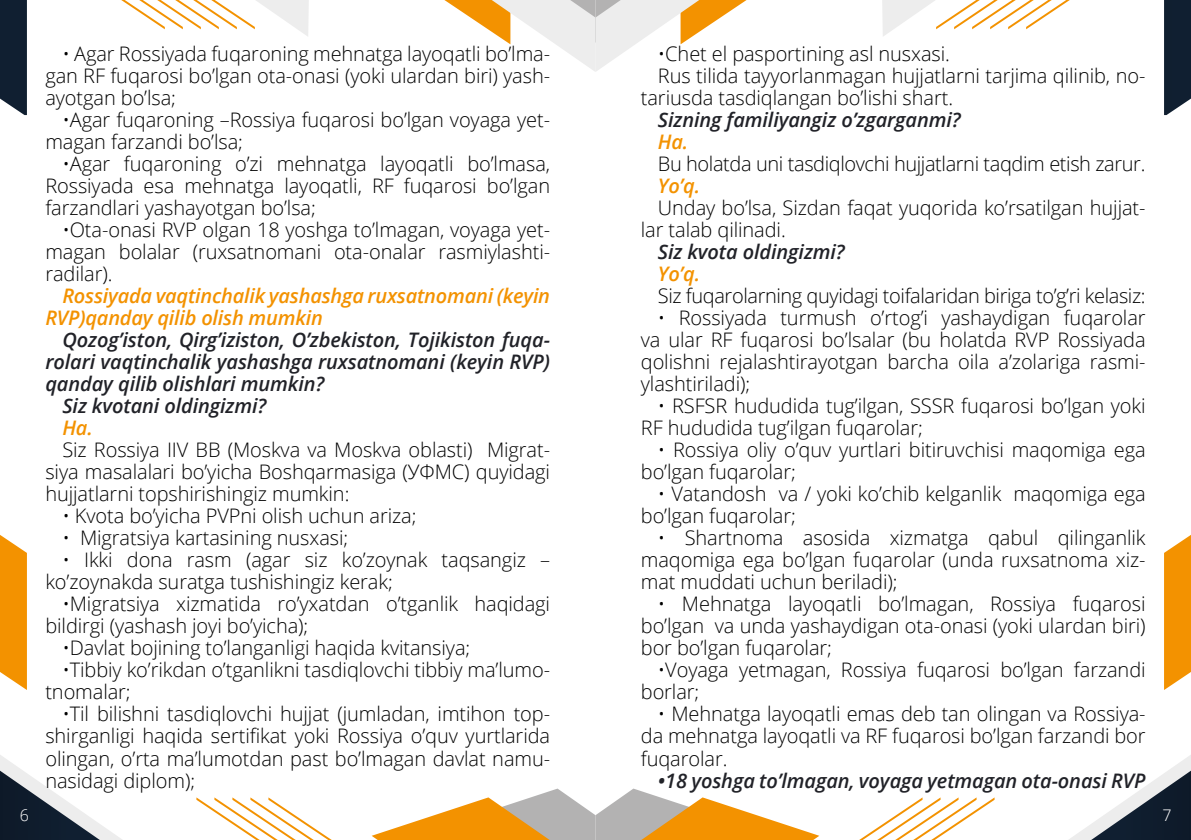
<style>
.page{position:relative;width:1191px;height:840px;background:#fff}
.page>*{position:absolute;margin:0;border:0;box-sizing:border-box;transform-origin:0 0}
.t1{font:300 20px/22px "Open Sans";letter-spacing:-.005em;color:#000;text-align:justify}
.t2{font:italic 600 20px "Open Sans";letter-spacing:-.005em;color:#212228}
.t3{font:italic 600 20px/22px "Open Sans";letter-spacing:-.01em;color:#f39200}
.t4{font:300 16px "Open Sans";color:#fff}
</style>
<div class="page">
<svg style="left:1070px;top:755px;width:121px;height:84px"></svg>
<svg style="left:1164px;top:535px;width:27px;height:154px;background:#f49e1c"></svg>
<svg style="left:0;top:755px;width:121px;height:84px"></svg>
<svg style="left:0;top:535px;width:27px;height:154px;background:#f49e1c"></svg>
<svg style="left:196px;top:788px;width:798px;height:51px"></svg>
<svg style="left:1164px;top:0;width:27px;height:115px;background:#1f2d3e"></svg>
<svg style="left:882px;top:0;width:188px;height:36px"></svg>
<svg style="left:444px;top:0;width:303px;height:72px"></svg>
<svg style="left:0;top:0;width:27px;height:115px;background:#1f2d3e"></svg>
<svg style="left:121px;top:0;width:188px;height:36px"></svg>
<p class="t1" style="left:45px;top:42px;width:506px;text-indent:17px">• Agar Rossiyada fuqaroning mehnatga layoqatli bo’lma&shy;gan RF fuqarosi bo’lgan ota-onasi (yoki ulardan biri) yash&shy;ayotgan bo’lsa;</p>
<p class="t1" style="left:45px;top:108px;width:506px;text-indent:17px">•Agar fuqaroning –Rossiya fuqarosi bo’lgan voyaga yet&shy;magan farzandi bo’lsa;</p>
<p class="t1" style="left:45px;top:152px;width:506px;text-indent:17px">•Agar fuqaroning o’zi mehnatga layoqatli bo’lmasa, Rossiyada esa mehnatga layoqatli, RF fuqarosi bo’lgan farzandlari yashayotgan bo’lsa;</p>
<p class="t1" style="left:45px;top:218px;width:506px;text-indent:17px">•Ota-onasi RVP olgan 18 yoshga to’lmagan, voyaga yet&shy;magan bolalar (ruxsatnomani ota-onalar rasmiylashti&shy;radilar).</p>
<p class="t3" style="left:45px;top:284px;width:506px;text-indent:17px">Rossiyada vaqtinchalik yashashga ruxsatnomani (keyin<br>RVP)qanday qilib olish mumkin</p>
<p class="t2" style="left:62px;top:326px;width:489px">Qozog’iston, Qirg’iziston, O’zbekiston, Tojikiston fuqa-</p>
<p class="t2" style="left:45px;top:348px;width:506px">rolari vaqtinchalik yashashga ruxsatnomani (keyin RVP)</p>
<p class="t2" style="left:45px;top:370px;width:280px">qanday qilib olishlari mumkin?</p>
<p class="t2" style="left:62px;top:392px;width:205px">Siz kvotani oldingizmi?</p>
<p class="t3" style="left:62px;top:416px;width:32px">Hа.</p>
<p class="t1" style="left:45px;top:438px;width:506px;text-indent:17px">Siz Rossiya IIV BB (Moskva va Moskva oblasti) Migrat&shy;siya masalalari bo’yicha Boshqarmasiga (УФМС) quyidagi hujjatlarni topshirishingiz mumkin:</p>
<p class="t1" style="left:62px;top:504px;width:355px">• Kvota bo’yicha PVPni olish uchun ariza;</p>
<p class="t1" style="left:62px;top:526px;width:287px">• Migratsiya kartasining nusxasi;</p>
<p class="t1" style="left:45px;top:548px;width:506px;text-indent:17px">• Ikki dona rasm (agar siz ko’zoynak taqsangiz – ko’zoynakda suratga tushishingiz kerak;</p>
<p class="t1" style="left:45px;top:592px;width:506px;text-indent:17px">•Migratsiya xizmatida ro’yxatdan o’tganlik haqidagi bildirgi (yashash joyi bo’yicha);</p>
<p class="t1" style="left:62px;top:636px;width:409px">•Davlat bojining to’langanligi haqida kvitansiya;</p>
<p class="t1" style="left:45px;top:658px;width:506px;text-indent:17px">•Tibbiy ko’rikdan o’tganlikni tasdiqlovchi tibbiy ma’lumo&shy;tnomalar;</p>
<p class="t1" style="left:45px;top:702px;width:506px;text-indent:17px">•Til bilishni tasdiqlovchi hujjat (jumladan, imtihon top&shy;shirganligi haqida sertifikat yoki Rossiya o’quv yurtlarida olingan, o’rta ma’lumotdan past bo’lmagan davlat namu&shy;nasidagi diplom);</p>
<p class="t1" style="left:658px;top:42px;width:293px">•Chet el pasportining asl nusxasi.</p>
<p class="t1" style="left:658px;top:64px;width:489px">Rus tilida tayyorlanmagan hujjatlarni tarjima qilinib, no-</p>
<p class="t1" style="left:641px;top:86px;width:314px">tariusda tasdiqlangan bo’lishi shart.</p>
<p class="t2" style="left:658px;top:106px;width:304px">Sizning familiyangiz o’zgarganmi?</p>
<p class="t3" style="left:658px;top:130px;width:32px">Hа.</p>
<p class="t1" style="left:658px;top:152px;width:489px">Вu holatda uni tasdiqlovchi hujjatlarni taqdim etish zarur.</p>
<p class="t3" style="left:658px;top:174px;width:44px">Yo’q.</p>
<p class="t1" style="left:641px;top:196px;width:506px;text-indent:17px">Unday bo’lsa, Sizdan faqat yuqorida ko’rsatilgan hujjat&shy;lar talab qilinadi.</p>
<p class="t2" style="left:658px;top:238px;width:188px">Siz kvota oldingizmi?</p>
<p class="t3" style="left:658px;top:262px;width:44px">Yo’q.</p>
<p class="t1" style="left:658px;top:284px;width:489px">Siz fuqarolarning quyidagi toifalaridan biriga to’g’ri kelasiz:</p>
<p class="t1" style="left:641px;top:306px;width:506px;text-indent:17px">• Rossiyada turmush o’rtog’i yashaydigan fuqarolar va ular RF fuqarosi bo’lsalar (bu holatda RVP Rossiyada qolishni rejalashtirayotgan barcha oila a’zolariga rasmi&shy;ylashtiriladi);</p>
<p class="t1" style="left:641px;top:394px;width:506px;text-indent:17px">• RSFSR hududida tug’ilgan, SSSR fuqarosi bo’lgan yoki<br>RF hududida tug’ilgan fuqarolar;</p>
<p class="t1" style="left:641px;top:438px;width:506px;text-indent:17px">• Rossiya oliy o’quv yurtlari bitiruvchisi maqomiga ega bo’lgan fuqarolar;</p>
<p class="t1" style="left:641px;top:482px;width:506px;text-indent:17px">• Vatandosh va / yoki ko’chib kelganlik maqomiga ega bo’lgan fuqarolar;</p>
<p class="t1" style="left:641px;top:526px;width:506px;text-indent:17px">• Shartnoma asosida xizmatga qabul qilinganlik maqomiga ega bo’lgan fuqarolar (unda ruxsatnoma xiz&shy;mat muddati uchun beriladi);</p>
<p class="t1" style="left:641px;top:592px;width:506px;text-indent:17px">• Mehnatga layoqatli bo’lmagan, Rossiya fuqarosi bo’lgan va unda yashaydigan ota-onasi (yoki ulardan biri) bor bo’lgan fuqarolar;</p>
<p class="t1" style="left:641px;top:658px;width:506px;text-indent:17px">•Voyaga yetmagan, Rossiya fuqarosi bo’lgan farzandi borlar;</p>
<p class="t1" style="left:641px;top:702px;width:506px;text-indent:17px">• Mehnatga layoqatli emas deb tan olingan va Rossiya&shy;da mehnatga layoqatli va RF fuqarosi bo’lgan farzandi bor fuqarolar.</p>
<p class="t2" style="left:658px;top:766px;width:489px">•18 yoshga to’lmagan, voyaga yetmagan ota-onasi RVP</p>
<p class="t4" style="left:20px;top:803px;width:11px">6</p>
<p class="t4" style="left:1162px;top:803px;width:11px">7</p>
</div>
